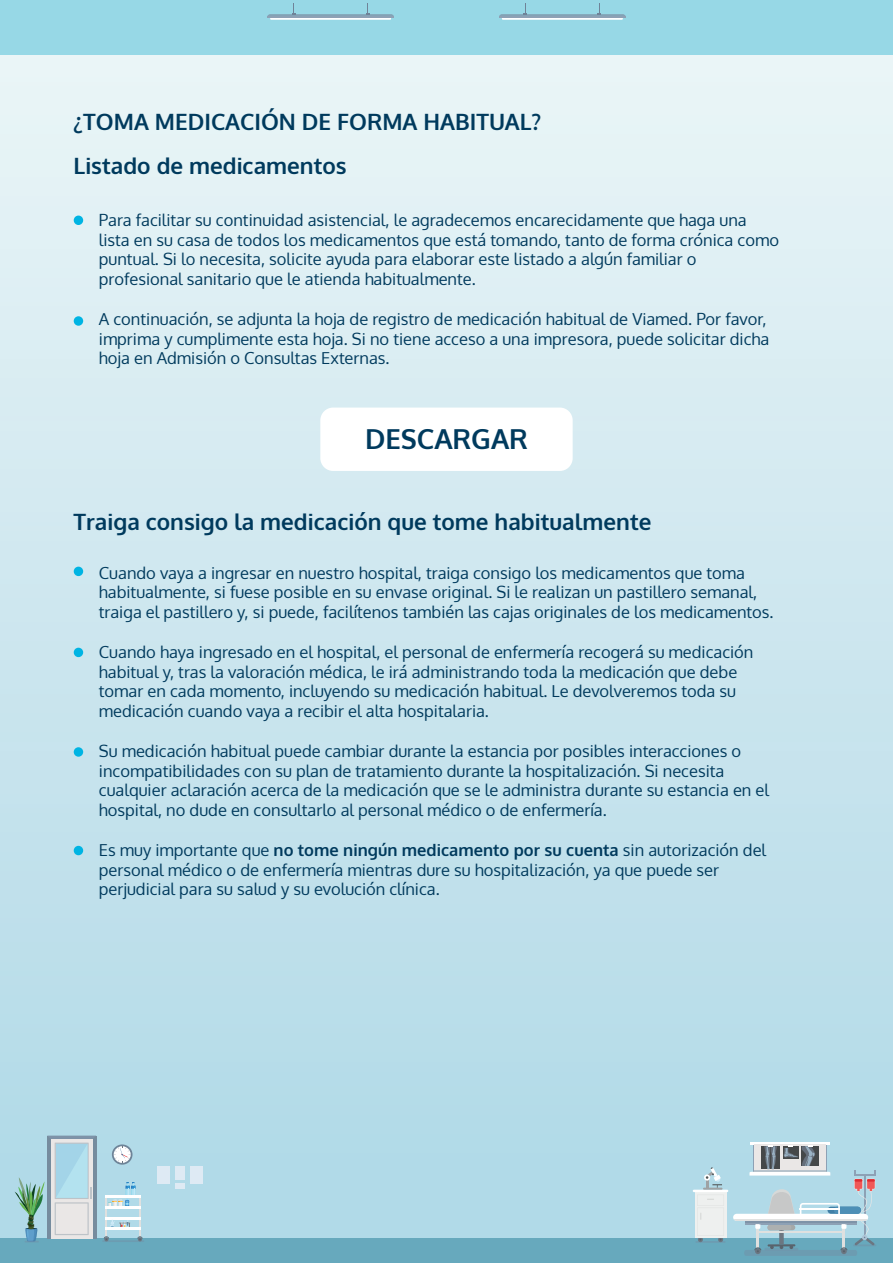
<style>
.page{position:relative;width:893px;height:1263px;background:#fff}
.page>*{position:absolute;margin:0;border:0;box-sizing:border-box;transform-origin:0 0}
.t1{font:700 27.6px "Oxygen";color:#003a5d}
.t2{font:700 22.5px/44.1px "Oxygen";color:#003a5d}
.t3{font:16.5px/19.8px "Oxygen";color:#003a5d}
.s1{font-weight:700}
</style>
<div class="page">
<div style="left:0;top:54px;width:893px;height:1183px;background:linear-gradient(to bottom,#eaf5f7,#aed8e7)"></div>
<div style="left:0;top:1238px;width:893px;height:25px;background:#67a9bd"></div>
<svg style="left:112px;top:1144px;width:21px;height:21px"></svg>
<svg style="left:114px;top:1146px;width:17px;height:17px"></svg>
<hr style="left:750px;top:1141px;width:80px;height:1px;background:#8da1b5">
<hr style="left:750px;top:1144px;width:72px;height:1px;background:#dfe0df">
<hr style="left:750px;top:1142px;width:80px;height:2px;background:#fff">
<div style="left:754px;top:1144px;width:71px;height:28px;background:#eae7e6"></div>
<hr style="left:695px;top:1241px;width:31px;height:2px;background:#758ba2">
<div style="left:695px;top:1192px;width:31px;height:46px;background:#eef0ef"></div>
<hr style="left:693px;top:1190px;width:35px;height:2px;background:#fff">
<svg style="left:697px;top:1199px;width:27px;height:43px"></svg>
<hr style="left:703px;top:1187px;width:19px;height:3px;background:#9ea2a4">
<svg style="left:704px;top:1167px;width:18px;height:21px"></svg>
<hr style="left:102px;top:1240px;width:42px;height:2px;background:#758ba2">
<hr style="left:106px;top:1195px;width:1px;height:41px;background:#dfe0df">
<hr style="left:139px;top:1195px;width:2px;height:41px;background:#dfe0df">
<hr style="left:106px;top:1195px;width:35px;height:3px;background:#fff">
<svg style="left:108px;top:1182px;width:27px;height:24px"></svg>
<hr style="left:106px;top:1206px;width:35px;height:2px;background:#fff">
<hr style="left:106px;top:1217px;width:35px;height:2px;background:#fff">
<svg style="left:110px;top:1220px;width:21px;height:7px"></svg>
<hr style="left:106px;top:1227px;width:35px;height:3px;background:#fff">
<svg style="left:104px;top:1236px;width:5px;height:5px"></svg>
<svg style="left:137px;top:1236px;width:6px;height:5px"></svg>
<svg style="left:14px;top:1135px;width:82px;height:107px;background:#afced4"></svg>
<hr style="left:853px;top:1244px;width:23px;height:2px;background:#758ba2">
<div style="left:190px;top:1166px;width:12px;height:17px;background:#deeaf4"></div>
<div style="left:175px;top:1166px;width:10px;height:13px;background:#deeaf4"></div>
<div style="left:175px;top:1183px;width:10px;height:6px;background:#deeaf4"></div>
<div style="left:157px;top:1166px;width:13px;height:17px;background:#deeaf4"></div>
<div style="left:733px;top:1214px;width:135px;height:7px;background:#ebf5f9;border-radius:4px"></div>
<svg style="left:734px;top:1145px;width:141px;height:111px"></svg>
<div style="left:0;top:0;width:893px;height:54px;background:#97d8e6"></div>
<svg style="left:267px;top:3px;width:127px;height:17px"></svg>
<svg style="left:499px;top:3px;width:127px;height:17px"></svg>
<div style="left:74px;top:567px;width:9px;height:9px;background:#00b4e3;border-radius:50%"></div>
<div style="left:74px;top:648px;width:9px;height:9px;background:#00b4e3;border-radius:50%"></div>
<div style="left:74px;top:747px;width:9px;height:10px;background:#00b4e3;border-radius:50%"></div>
<div style="left:74px;top:846px;width:9px;height:9px;background:#00b4e3;border-radius:50%"></div>
<div style="left:74px;top:316px;width:9px;height:10px;background:#00b4e3;border-radius:50%"></div>
<div style="left:74px;top:216px;width:9px;height:9px;background:#00b4e3;border-radius:50%"></div>
<div style="left:320px;top:408px;width:253px;height:63px;background:#fff;border-radius:13px"></div>
<h2 class="t2" style="left:74px;top:100px;width:469px">¿TOMA MEDICACIÓN DE FORMA HABITUAL?<br>Listado de medicamentos</h2>
<p class="t3" style="left:99px;top:210px;width:682px">Para facilitar su continuidad asistencial, le agradecemos encarecidamente que haga una lista en su casa de todos los medicamentos que está tomando, tanto de forma crónica como puntual. Si lo necesita, solicite ayuda para elaborar este listado a algún familiar o profesional sanitario que le atienda habitualmente.</p>
<p class="t3" style="left:99px;top:309px;width:672px">A continuación, se adjunta la hoja de registro de medicación habitual de Viamed. Por favor, imprima y cumplimente esta hoja. Si no tiene acceso a una impresora, puede solicitar dicha hoja en Admisión o Consultas Externas.</p>
<h1 class="t1" style="left:365px;top:422px;width:164px">DESCARGAR</h1>
<h2 class="t2" style="left:74px;top:501px;width:579px">Traiga consigo la medicación que tome habitualmente</h2>
<p class="t3" style="left:99px;top:563px;width:676px">Cuando vaya a ingresar en nuestro hospital, traiga consigo los medicamentos que toma habitualmente, si fuese posible en su envase original. Si le realizan un pastillero semanal, traiga el pastillero y, si puede, facilítenos también las cajas originales de los medicamentos.</p>
<p class="t3" style="left:99px;top:642px;width:656px">Cuando haya ingresado en el hospital, el personal de enfermería recogerá su medicación habitual y, tras la valoración médica, le irá administrando toda la medicación que debe tomar en cada momento, incluyendo su medicación habitual. Le devolveremos toda su medicación cuando vaya a recibir el alta hospitalaria.</p>
<p class="t3" style="left:99px;top:741px;width:672px">Su medicación habitual puede cambiar durante la estancia por posibles interacciones o incompatibilidades con su plan de tratamiento durante la hospitalización. Si necesita cualquier aclaración acerca de la medicación que se le administra durante su estancia en el hospital, no dude en consultarlo al personal médico o de enfermería.</p>
<p class="t3" style="left:99px;top:840px;width:669px">Es muy importante que <span class="s1">no tome ningún medicamento por su cuenta</span> sin autorización del personal médico o de enfermería mientras dure su hospitalización, ya que puede ser perjudicial para su salud y su evolución clínica.</p>
</div>
